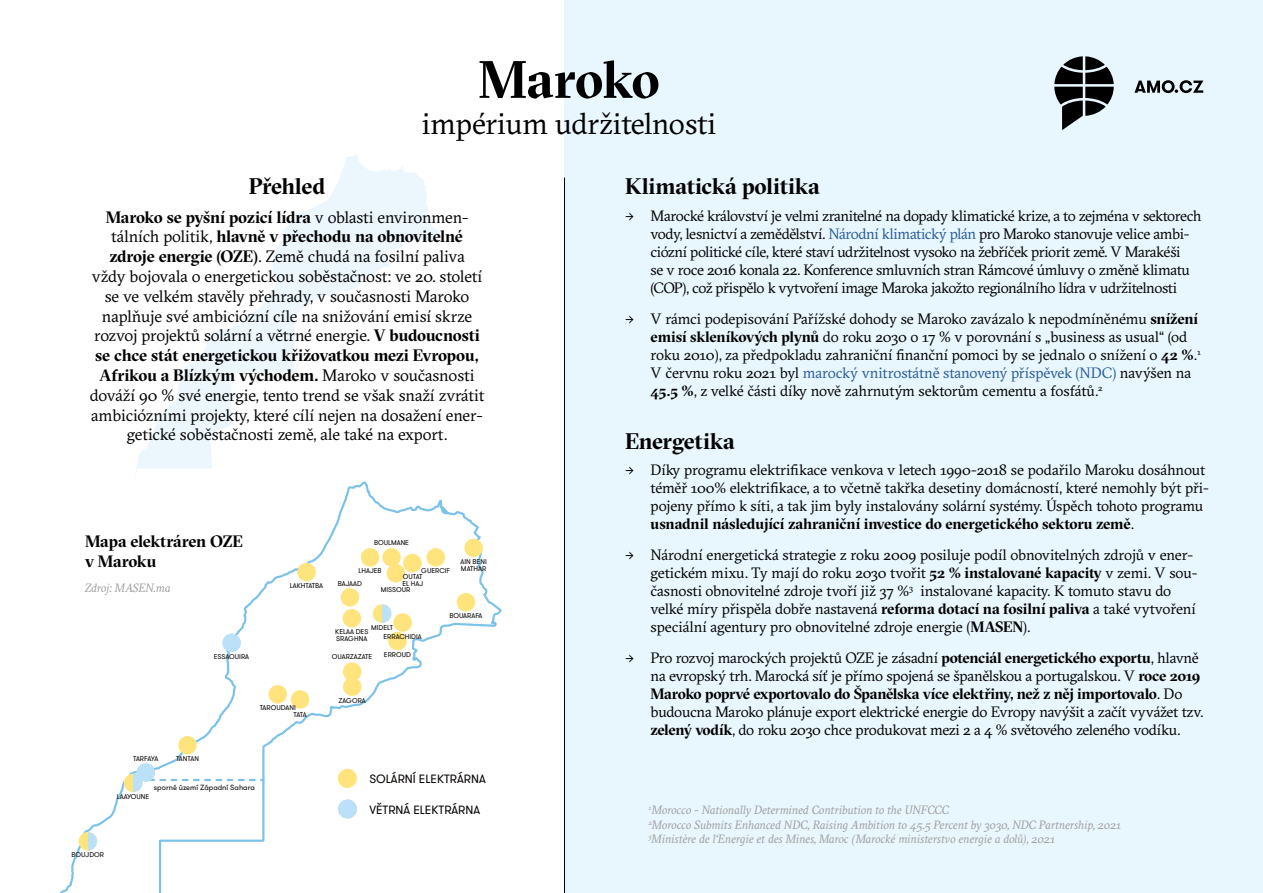
<style>
.page{position:relative;width:1263px;height:893px;background:#fff}
.page>*{position:absolute;margin:0;border:0;box-sizing:border-box;transform-origin:0 0}
.t1{font:700 52.5px "GT Sectra Fine";letter-spacing:-.015em;color:#000}
.t2{font:30px "GT Sectra";letter-spacing:-.005em;color:#000}
.t3{font:700 22.5px "GT Sectra Fine";letter-spacing:-.005em;color:#020203}
.t4{font:700 22.5px "GT Sectra Fine";letter-spacing:-.01em;color:#000}
.t5{font:16.5px/19.8px "GT Sectra";letter-spacing:-.01em;color:#000;text-align:center}
.t6{font:700 16.5px/19.8px "GT Sectra Fine";letter-spacing:-.015em;color:#000;text-align:center}
.t7{font:700 16.5px/19.8px "GT Sectra Fine";letter-spacing:-.01em;color:#020203}
.t8{font:15px/18px "GT Sectra";letter-spacing:-.02em;color:#000}
.t9{font:700 15px "GT Sectra Fine";letter-spacing:-.015em;color:#000}
.t10{font:italic 12px/14.4px "GT Sectra";letter-spacing:-.005em;color:#9d9d9c}
.t11{font:12px "GT Walsheim Pro";color:#080504}
.t12{font:7.5px "GT Walsheim Pro";color:#000}
.t13{font:7.05px/7.1px "GT Walsheim Pro";color:#080504}
.t14{font:7.05px "GT Walsheim Pro";letter-spacing:-.06em;color:#080504}
.s1{font-family:"GT Sectra";font-weight:400}
.s2{font-family:"GT Sectra Fine";font-weight:700}
.s3{color:#275b9b}
</style>
<div class="page">
<svg style="left:136px;top:154px;width:303px;height:319px"></svg>
<div style="left:564px;top:0;width:699px;height:893px;background:#e8f6fe"></div>
<svg style="left:1134px;top:80px;width:69px;height:13px"></svg>
<svg style="left:1054px;top:56px;width:60px;height:74px"></svg>
<hr style="left:564px;top:178px;width:1px;height:715px;background:#000">
<svg style="left:59px;top:482px;width:443px;height:411px"></svg>
<div style="left:79px;top:832px;width:18px;height:18px;background:#ffe47d;border-radius:50%"></div>
<div style="left:88px;top:832px;width:9px;height:18px;background:#bae1f8"></div>
<div style="left:124px;top:774px;width:18px;height:18px;background:#ffe47d;border-radius:50%"></div>
<div style="left:133px;top:774px;width:9px;height:18px;background:#bae1f8"></div>
<div style="left:178px;top:736px;width:19px;height:18px;background:#ffe47d;border-radius:50%"></div>
<div style="left:268px;top:685px;width:19px;height:18px;background:#ffe47d;border-radius:50%"></div>
<div style="left:343px;top:662px;width:18px;height:19px;background:#ffe47d;border-radius:50%"></div>
<div style="left:343px;top:677px;width:18px;height:19px;background:#ffe47d;border-radius:50%"></div>
<div style="left:297px;top:563px;width:19px;height:18px;background:#ffe47d;border-radius:50%"></div>
<div style="left:457px;top:593px;width:18px;height:18px;background:#ffe47d;border-radius:50%"></div>
<div style="left:426px;top:548px;width:19px;height:19px;background:#ffe47d;border-radius:50%"></div>
<div style="left:403px;top:554px;width:19px;height:18px;background:#ffe47d;border-radius:50%"></div>
<div style="left:387px;top:564px;width:18px;height:18px;background:#ffe47d;border-radius:50%"></div>
<div style="left:464px;top:539px;width:19px;height:18px;background:#ffe47d;border-radius:50%"></div>
<div style="left:361px;top:548px;width:18px;height:19px;background:#ffe47d;border-radius:50%"></div>
<div style="left:382px;top:548px;width:19px;height:19px;background:#ffe47d;border-radius:50%"></div>
<div style="left:393px;top:613px;width:19px;height:19px;background:#ffe47d;border-radius:50%"></div>
<div style="left:388px;top:632px;width:19px;height:18px;background:#ffe47d;border-radius:50%"></div>
<div style="left:343px;top:609px;width:18px;height:18px;background:#ffe47d;border-radius:50%"></div>
<div style="left:341px;top:588px;width:18px;height:19px;background:#ffe47d;border-radius:50%"></div>
<div style="left:291px;top:690px;width:18px;height:19px;background:#ffe47d;border-radius:50%"></div>
<div style="left:136px;top:763px;width:19px;height:19px;background:#bae1f8;border-radius:50%"></div>
<div style="left:146px;top:763px;width:9px;height:19px;background:#bae1f8"></div>
<div style="left:222px;top:634px;width:19px;height:18px;background:#bae1f8;border-radius:50%"></div>
<div style="left:231px;top:634px;width:10px;height:18px;background:#bae1f8"></div>
<div style="left:373px;top:604px;width:18px;height:19px;background:#ffe47d;border-radius:50%"></div>
<div style="left:382px;top:604px;width:9px;height:19px;background:#bae1f8"></div>
<h1 class="t1" style="left:478px;top:46px;width:183px">Maroko</h1>
<h2 class="t2" style="left:422px;top:105px;width:296px">impérium udržitelnosti</h2>
<h3 class="t4" style="left:249px;top:172px;width:78px">Přehled</h3>
<p class="t6" style="left:106px;top:207px;width:364px">Maroko se pyšní pozicí lídra <span class="s1">v oblasti environmen&shy;tálních politik,</span> hlavně v přechodu na obnovitelné</p>
<p class="t5" style="left:92px;top:247px;width:392px"><span class="s2">zdroje energie (OZE)</span>. Země chudá na fosilní paliva vždy bojovala o energetickou soběstačnost: ve 20. století se ve velkém stavěly přehrady, v současnosti Maroko naplňuje své ambiciózní cíle na snižování emisí skrze rozvoj projektů solární a větrné energie. <span class="s2">V budoucnosti</span></p>
<p class="t6" style="left:95px;top:345px;width:385px;text-align:left">se chce stát energetickou křižovatkou mezi Evropou,<br>Afrikou a Blízkým východem. <span class="s1">Maroko v současnosti</span></p>
<p class="t5" style="left:90px;top:385px;width:396px">dováží 90 % své energie, tento trend se však snaží zvrátit ambiciózními projekty, které cílí nejen na dosažení ener&shy;getické soběstačnosti země, ale také na export.</p>
<p class="t7" style="left:85px;top:531px;width:159px">Mapa elektráren OZE v Maroku</p>
<p class="t10" style="left:85px;top:580px;width:87px">Zdroj: MASEN.ma</p>
<p class="t13" style="left:214px;top:653px;width:37px">ESSAOUIRA</p>
<p class="t13" style="left:290px;top:582px;width:35px">LAKHTATBA</p>
<p class="t13" style="left:260px;top:704px;width:38px">TAROUDANI</p>
<p class="t13" style="left:293px;top:711px;width:15px">TATA</p>
<p class="t13" style="left:374px;top:539px;width:37px">BOULMANE</p>
<p class="t13" style="left:403px;top:568px;width:49px;line-height:5.4px;text-indent:18px">GUERCIF<br>OUTAT</p>
<p class="t13" style="left:381px;top:580px;width:44px;line-height:6.4px;text-indent:22px">EL HAJ<br>MISSOUR</p>
<p class="t13" style="left:358px;top:568px;width:25px">LHAJEB</p>
<p class="t13" style="left:338px;top:580px;width:26px">BAJAAD</p>
<p class="t13" style="left:460px;top:558px;width:28px">AIN BENI<br>MATHAR</p>
<p class="t13" style="left:371px;top:624px;width:23px">MIDELT</p>
<p class="t13" style="left:335px;top:628px;width:35px">KELAA DES<br>SRAGHNA</p>
<p class="t13" style="left:383px;top:633px;width:40px">ERRACHIDIA</p>
<p class="t13" style="left:384px;top:651px;width:29px">ERROUD</p>
<p class="t13" style="left:332px;top:653px;width:42px">OUARZAZATE</p>
<p class="t13" style="left:338px;top:697px;width:29px">ZAGORA</p>
<p class="t13" style="left:449px;top:612px;width:35px">BOUARAFA</p>
<p class="t14" style="left:133px;top:754px;width:27px">TARFAYA</p>
<p class="t13" style="left:176px;top:755px;width:24px">TANTAN</p>
<p class="t12" style="left:154px;top:782px;width:102px">sporné území Západní Sahara</p>
<p class="t13" style="left:117px;top:793px;width:34px">LAAYOUNE</p>
<p class="t13" style="left:71px;top:851px;width:34px">BOUJDOR</p>
<p class="t11" style="left:369px;top:771px;width:118px">SOLÁRNÍ ELEKTRÁRNA</p>
<p class="t11" style="left:369px;top:802px;width:112px">VĚTRNÁ ELEKTRÁRNA</p>
<h3 class="t3" style="left:625px;top:172px;width:196px">Klimatická politika</h3>
<p class="t8" style="left:651px;top:207px;width:552px;text-indent:-26px"><span class="s2">→</span> Marocké království je velmi zranitelné na dopady klimatické krize, a to zejména v sektorech vody, lesnictví a zemědělství. <span class="s3">Národní klimatický plán</span> pro Maroko stanovuje velice ambi&shy;ciózní politické cíle, které staví udržitelnost vysoko na žebříček priorit země. V Marakéši<br>se v roce 2016 konala 22. Konference smluvních stran Rámcové úmluvy o změně klimatu (COP), což přispělo k vytvoření image Maroka jakožto regionálního lídra v udržitelnosti</p>
<p class="t8" style="left:651px;top:309px;width:552px;text-indent:-26px"><span class="s2">→</span> V rámci podepisování Pařížské dohody se Maroko zavázalo k nepodmíněnému <span class="s2">snížení emisí skleníkových plynů</span> do roku 2030 o 17 % v porovnání s „business as usual“ (od roku 2010), za předpokladu zahraniční finanční pomoci by se jednalo o snížení o <span class="s2">42 %</span>.<sup>1<br></sup>V červnu roku 2021 byl <span class="s3">marocký vnitrostátně stanovený příspěvek (NDC)</span> navýšen na <span class="s2">45.5 %</span>, z velké části díky nově zahrnutým sektorům cementu a fosfátů.<sup>2</sup></p>
<h3 class="t3" style="left:625px;top:427px;width:111px">Energetika</h3>
<p class="t8" style="left:651px;top:461px;width:560px;text-indent:-26px"><span class="s2">→</span> Díky programu elektrifikace venkova v letech 1990-2018 se podařilo Maroku dosáhnout téměř 100% elektrifikace, a to včetně takřka desetiny domácností, které nemohly být při&shy;pojeny přímo k síti, a tak jim byly instalovány solární systémy. Úspěch tohoto programu</p>
<p class="t9" style="left:651px;top:514px;width:485px">usnadnil následující zahraniční investice do energetického sektoru země<span class="s1">.</span></p>
<p class="t8" style="left:651px;top:546px;width:548px;text-indent:-26px"><span class="s2">→</span> Národní energetická strategie z roku 2009 posiluje podíl obnovitelných zdrojů v ener&shy;getickém mixu. Ty mají do roku 2030 tvořit <span class="s2">52 % instalované kapacity</span> v zemi. V sou&shy;časnosti obnovitelné zdroje tvoří již 37 %<sup>3</sup> instalované kapacity. K tomuto stavu do velké míry přispěla dobře nastavená <span class="s2">reforma dotací na fosilní paliva</span> a také vytvoření speciální agentury pro obnovitelné zdroje energie (<span class="s2">MASEN</span>).</p>
<p class="t8" style="left:625px;top:649px;width:577px;text-align:right"><span class="s2">→</span> Pro rozvoj marockých projektů OZE je zásadní <span class="s2">potenciál energetického exportu</span>, hlavně na evropský trh. Marocká síť je přímo spojená se španělskou a portugalskou. V <span class="s2">roce 2019</span></p>
<p class="t9" style="left:651px;top:684px;width:533px">Maroko poprvé exportovalo do Španělska více elektřiny, než z něj importovalo<span class="s1">. Do</span></p>
<p class="t8" style="left:651px;top:703px;width:554px">budoucna Maroko plánuje export elektrické energie do Evropy navýšit a začít vyvážet tzv. <span class="s2">zelený vodík</span>, do roku 2030 chce produkovat mezi 2 a 4 % světového zeleného vodíku.</p>
<p class="t10" style="left:648px;top:803px;width:475px"><sup>1</sup>Morocco - Nationally Determined Contribution to the UNFCCC<br><sup>2</sup>Morocco Submits Enhanced NDC, Raising Ambition to 45.5 Percent by 3030, NDC Partnership, 2021<br><sup>3</sup>Ministère de l‘Energie et des Mines, Maroc (Marocké ministerstvo energie a dolů), 2021</p>
</div>
